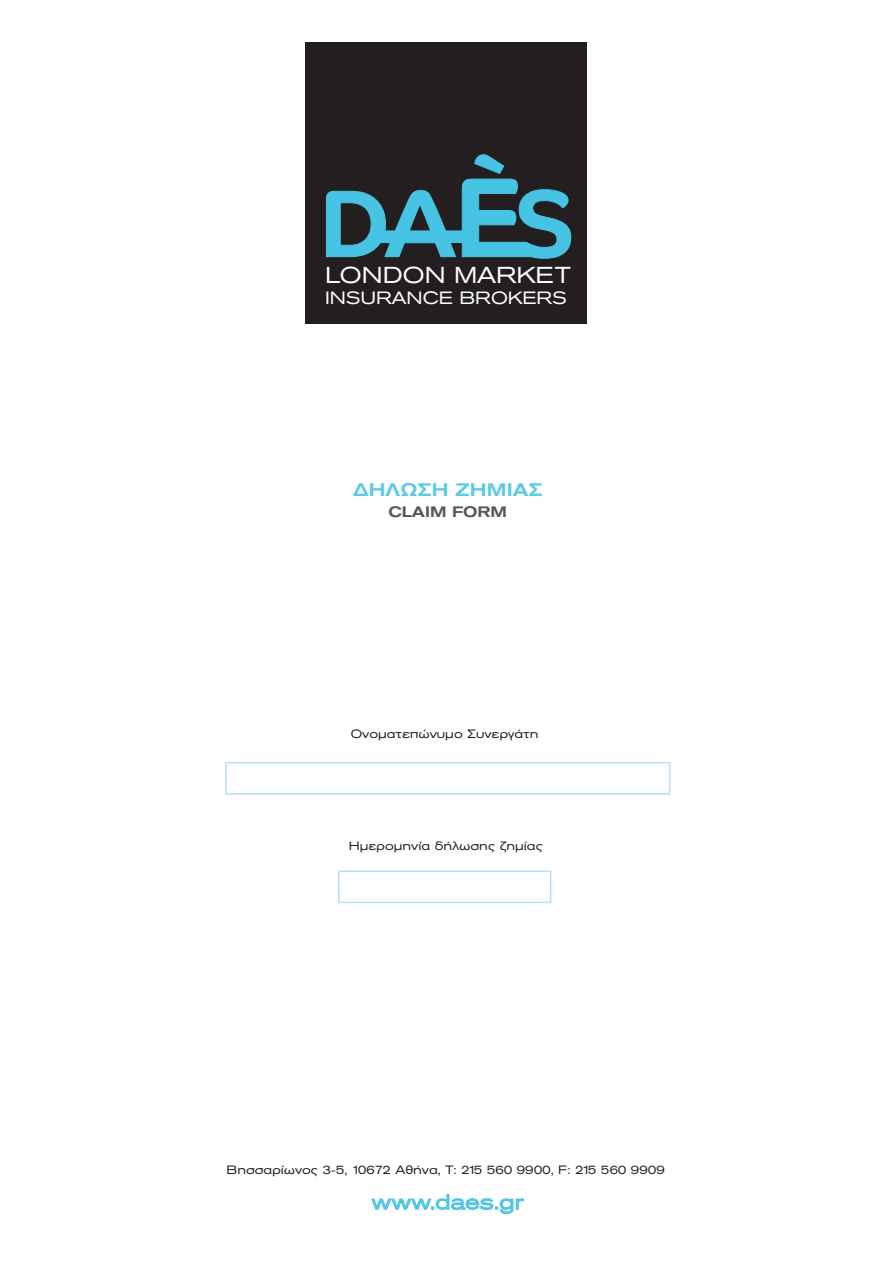
<style>
.page{position:relative;width:893px;height:1263px;background:#fff}
.page>*{position:absolute;margin:0;border:0;box-sizing:border-box;transform-origin:0 0}
.t1{font:expanded 22.8px "Akzidenz Grotesk BE Greek";color:#fff}
.t2{font:500 expanded 18px "Akzidenz Grotesk BE Greek";color:#5fcae3}
.t3{font:expanded 17.55px "Akzidenz Grotesk BE Greek";color:#fff}
.t4{font:500 expanded 15px "Akzidenz Grotesk BE Greek";color:#57585a}
.t5{font:expanded 12px "Akzidenz Grotesk BE Greek";color:#231f20}
</style>
<div class="page">
<div style="left:225px;top:762px;width:445px;height:32px;border:2px solid #b3e2f1"></div>
<div style="left:338px;top:870px;width:213px;height:33px;border:2px solid #b3e2f1"></div>
<div style="left:306px;top:43px;width:281px;height:281px;background:#231f20"></div>
<svg style="left:326px;top:155px;width:245px;height:103px"></svg>
<svg style="left:371px;top:1194px;width:153px;height:20px"></svg>
<h1 class="t1" style="left:325px;top:263px;width:247px">LONDON MARKET</h1>
<h3 class="t3" style="left:325px;top:288px;width:243px">INSURANCE BROKERS</h3>
<h2 class="t2" style="left:353px;top:480px;width:191px">ΔΗΛΩΣΗ ΖΗΜΙΑΣ</h2>
<p class="t4" style="left:388px;top:503px;width:120px">CLAIM FORM</p>
<p class="t5" style="left:351px;top:727px;width:189px">Ονοματεπώνυμο Συνεργάτη</p>
<p class="t5" style="left:349px;top:840px;width:196px">Ημερομηνία δήλωσης ζημίας</p>
<p class="t5" style="left:227px;top:1163px;width:440px">Βησσαρίωνος 3-5, 10672 Αθήνα, T: 215 560 9900, F: 215 560 9909</p>
</div>
